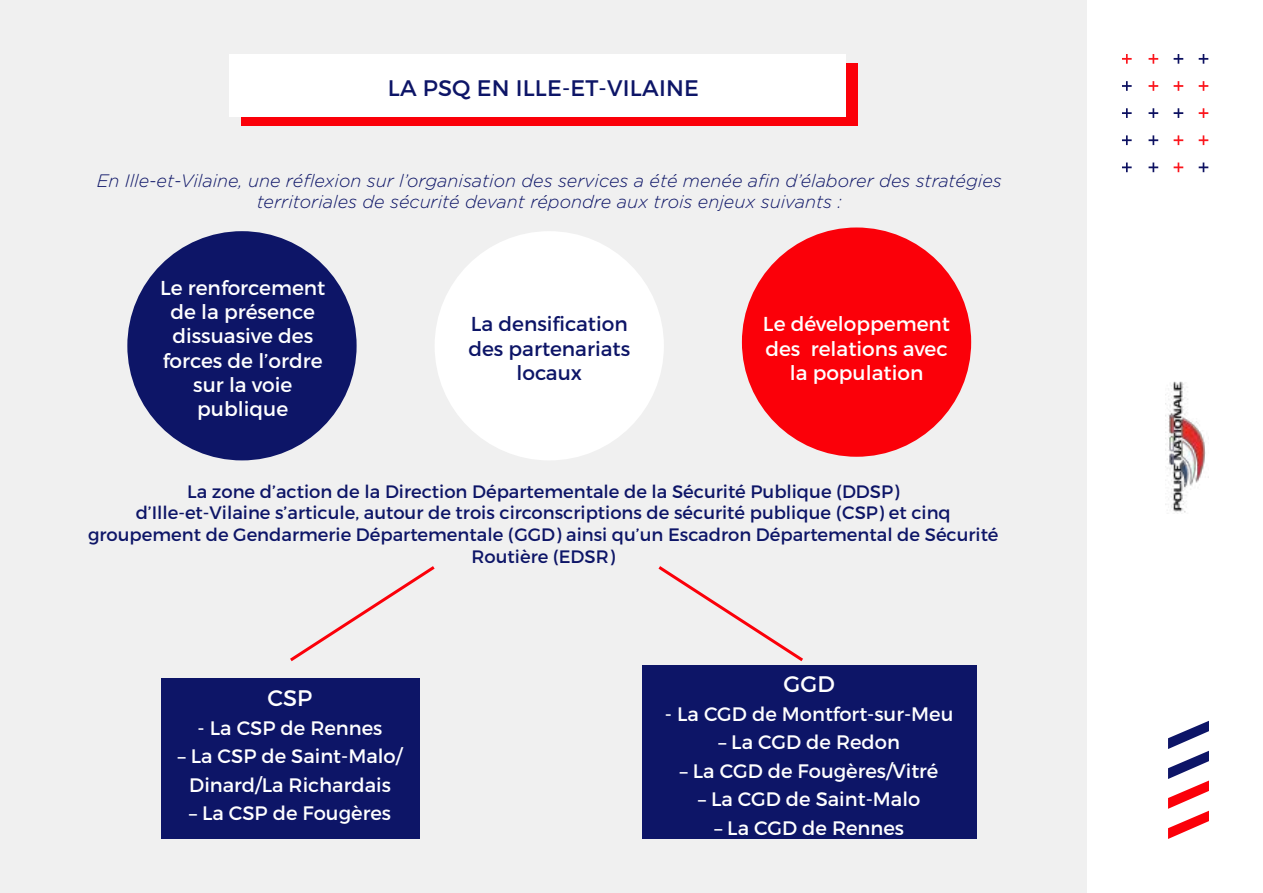
<style>
.page{position:relative;width:1263px;height:893px;background:#fff}
.page>*{position:absolute;margin:0;border:0;box-sizing:border-box;transform-origin:0 0}
.t1{font:22.5px "Montserrat";letter-spacing:.01em;color:#0d1567}
.t2{font:22.5px "Montserrat";color:#fff}
.t3{font:20.1px/24.2px "Montserrat";color:#fff;text-align:center}
.t4{font:20.1px/24.2px "Montserrat";color:#0d1567;text-align:center}
.t5{font:19.5px/28.5px "Montserrat";color:#fff;text-align:center}
.t6{font:18px/21.6px "Montserrat";color:#0d1567;text-align:center}
.t7{font:italic 300 18px/21.6px "Gotham Rounded";color:#0d1567;text-align:center}
</style>
<div class="page">
<div style="left:0;top:0;width:1086px;height:893px;background:#f0f0f0"></div>
<img style="left:1165px;top:381px;width:44px;height:133px">
<svg style="left:1122px;top:54px;width:10px;height:10px"></svg>
<svg style="left:1148px;top:54px;width:10px;height:10px"></svg>
<svg style="left:1173px;top:54px;width:10px;height:10px"></svg>
<svg style="left:1199px;top:54px;width:9px;height:10px"></svg>
<svg style="left:1122px;top:81px;width:10px;height:10px"></svg>
<svg style="left:1148px;top:81px;width:10px;height:10px"></svg>
<svg style="left:1173px;top:81px;width:10px;height:10px"></svg>
<svg style="left:1199px;top:81px;width:9px;height:10px"></svg>
<svg style="left:1122px;top:108px;width:10px;height:10px"></svg>
<svg style="left:1148px;top:108px;width:10px;height:10px"></svg>
<svg style="left:1173px;top:108px;width:10px;height:10px"></svg>
<svg style="left:1199px;top:108px;width:9px;height:10px"></svg>
<svg style="left:1122px;top:135px;width:10px;height:10px"></svg>
<svg style="left:1148px;top:135px;width:10px;height:10px"></svg>
<svg style="left:1173px;top:135px;width:10px;height:10px"></svg>
<svg style="left:1199px;top:135px;width:9px;height:10px"></svg>
<svg style="left:1122px;top:163px;width:10px;height:9px"></svg>
<svg style="left:1148px;top:163px;width:10px;height:9px"></svg>
<svg style="left:1173px;top:163px;width:10px;height:9px"></svg>
<svg style="left:1199px;top:163px;width:9px;height:9px"></svg>
<svg style="left:1168px;top:721px;width:41px;height:118px"></svg>
<div style="left:241px;top:63px;width:616px;height:63px;background:#fb0009"></div>
<div style="left:229px;top:54px;width:616px;height:63px;background:#fff"></div>
<div style="left:127px;top:231px;width:230px;height:229px;background:#0d1567;border-radius:50%"></div>
<div style="left:435px;top:231px;width:229px;height:229px;background:#fff;border-radius:50%"></div>
<div style="left:742px;top:227px;width:229px;height:230px;background:#fb0009;border-radius:50%"></div>
<svg style="left:290px;top:566px;width:145px;height:96px"></svg>
<svg style="left:658px;top:566px;width:145px;height:96px"></svg>
<div style="left:161px;top:678px;width:258px;height:161px;background:#0d1567"></div>
<div style="left:642px;top:665px;width:334px;height:174px;background:#0d1567"></div>
<p class="t1" style="left:388px;top:75px;width:313px">LA PSQ EN ILLE-ET-VILAINE</p>
<p class="t7" style="left:97px;top:169px;width:906px">En Ille-et-Vilaine, une réflexion sur l’organisation des services a été menée afin d’élaborer des stratégies territoriales de sécurité devant répondre aux trois enjeux suivants :</p>
<p class="t3" style="left:160px;top:276px;width:167px">Le renforcement de la présence dissuasive des forces de l’ordre sur la voie publique</p>
<p class="t4" style="left:468px;top:312px;width:163px">La densification des partenariats locaux</p>
<p class="t3" style="left:763px;top:312px;width:189px">Le développement des relations avec la population</p>
<p class="t6" style="left:88px;top:481px;width:912px">La zone d’action de la Direction Départementale de la Sécurité Publique (DDSP)<br>d’Ille-et-Vilaine s’articule, autour de trois circonscriptions de sécurité publique (CSP) et cinq groupement de Gendarmerie Départementale (GGD) ainsi qu’un Escadron Départemental de Sécurité Routière (EDSR)</p>
<p class="t2" style="left:268px;top:684px;width:46px">CSP</p>
<p class="t5" style="left:198px;top:713px;width:186px">- La CSP de Rennes</p>
<p class="t5" style="left:178px;top:742px;width:226px">– La CSP de Saint-Malo/<br>Dinard/La Richardais</p>
<p class="t5" style="left:189px;top:799px;width:203px">– La CSP de Fougères</p>
<p class="t2" style="left:784px;top:670px;width:53px">GGD</p>
<p class="t5" style="left:665px;top:699px;width:290px">- La CGD de Montfort-sur-Meu</p>
<p class="t5" style="left:718px;top:728px;width:183px">– La CGD de Redon</p>
<p class="t5" style="left:680px;top:756px;width:260px">– La CGD de Fougères/Vitré</p>
<p class="t5" style="left:698px;top:785px;width:224px">– La CGD de Saint-Malo</p>
<p class="t5" style="left:714px;top:813px;width:191px">– La CGD de Rennes</p>
</div>
